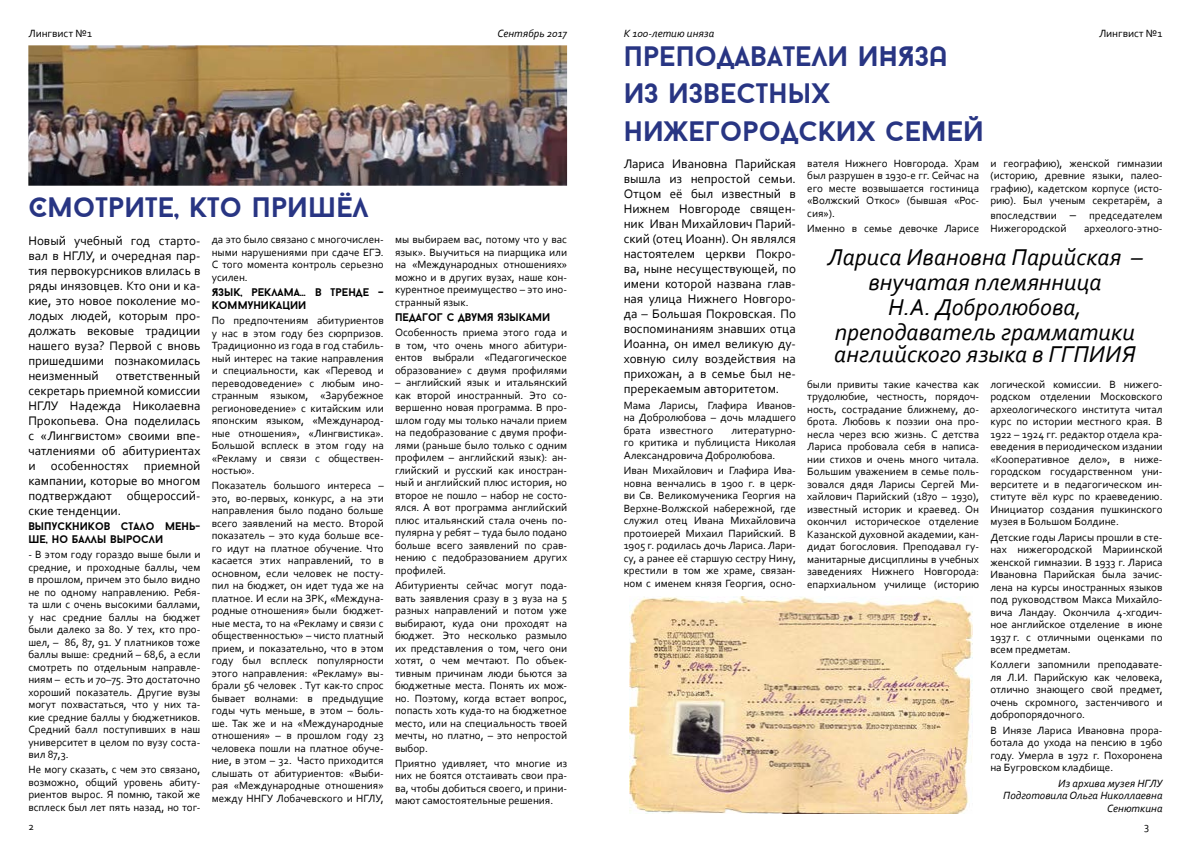
<style>
.page{position:relative;width:1191px;height:842px;background:#fff}
.page>*{position:absolute;margin:0;border:0;box-sizing:border-box;transform-origin:0 0}
.t1{font:700 28px/37.1px "Baron Neue";color:#283583}
.t2{font:italic 24px/24.8px "Corbel";color:#000;text-align:center}
.t3{font:13px/15px "Corbel";color:#000;text-align:justify}
.t4{font:11px/12.5px "Corbel";color:#000;text-align:justify}
.t5{font:700 11px/12.5px "Baron Neue";color:#000}
.t6{font:italic 11px/12.5px "Corbel";color:#000;text-align:right}
.s1{font-size:13px}
</style>
<div class="page">
<img style="left:28px;top:45px;width:539px;height:141px">
<img style="left:629px;top:596px;width:343px;height:218px">
<p class="t4" style="left:28px;top:26px;width:65px">Лингвист №1</p>
<p class="t6" style="left:497px;top:26px;width:71px">Сентябрь 2017</p>
<p class="t6" style="left:624px;top:26px;width:92px">К 100-летию иняза</p>
<p class="t4" style="left:1099px;top:26px;width:65px">Лингвист №1</p>
<h1 class="t1" style="left:28px;top:189px;width:342px">Смотрите, кто пришёл</h1>
<p class="t3" style="left:28px;top:233px;width:173px">Новый учебный год старто&shy;вал в НГЛУ, и очередная пар&shy;тия первокурсников влилась в ряды инязовцев. Кто они и ка&shy;кие, это новое поколение мо&shy;лодых людей, которым про&shy;должать вековые традиции нашего вуза? Первой с вновь пришедшими познакомилась неизменный</p>
<p class="t3" style="left:28px;top:368px;width:173px;text-indent:87px">ответственный секретарь приемной комиссии НГЛУ Надежда Николаевна Прокопьева. Она поделилась с «Лингвистом» своими впе&shy;чатлениями об абитуриентах и особенностях приемной кампании, которые во многом подтверждают общероссий&shy;ские тенденции.</p>
<p class="t5" style="left:28px;top:520px;width:173px">Выпускников стало мень&shy;ше, но баллы выросли</p>
<p class="t4" style="left:28px;top:548px;width:173px">- В этом году гораздо выше были и средние, и проходные баллы, чем в прошлом, причем это было видно не по одному направлению. Ребя&shy;та шли с очень высокими баллами, у нас средние баллы на бюджет были далеко за 80. У тех, кто про&shy;шел, – 86, 87, 91. У платников тоже баллы выше: средний – 68,6, а если смотреть по отдельным направле&shy;ниям – есть и 70–75. Это достаточно хороший показатель. Другие вузы могут похвастаться, что у них та&shy;кие средние баллы у бюджетников.<br>Средний балл поступивших в наш университет в целом по вузу соста&shy;вил 87,3.</p>
<p class="t4" style="left:28px;top:763px;width:173px">Не могу сказать, с чем это связано, возможно, общий уровень абиту&shy;риентов вырос. Я помню, такой же всплеск был лет пять назад, но тог-</p>
<p class="t4" style="left:212px;top:233px;width:173px">да это было связано с многочислен&shy;ными нарушениями при сдаче ЕГЭ.<br>С того момента контроль серьезно усилен.</p>
<p class="t5" style="left:212px;top:286px;width:173px">Язык, реклама… в тренде – коммуникации</p>
<p class="t4" style="left:212px;top:314px;width:173px">По предпочтениям абитуриентов у нас в этом году без сюрпризов.<br>Традиционно из года в год стабиль&shy;ный интерес на такие направления и специальности, как «Перевод и переводоведение» с любым ино&shy;странным языком, «Зарубежное регионоведение» с китайским или японским языком, «Международ&shy;ные отношения», «Лингвистика».<br>Большой всплеск в этом году на «Рекламу и связи с обществен&shy;ностью».</p>
<p class="t4" style="left:212px;top:479px;width:173px">Показатель большого интереса – это, во-первых, конкурс, а на эти направления было подано больше всего заявлений на место. Второй показатель – это куда больше все&shy;го идут на платное обучение. Что касается этих направлений, то в основном, если человек не посту&shy;пил на бюджет, он идет туда же на платное. И если на ЗРК, «Междуна&shy;родные отношения» были бюджет&shy;ные места, то на «Рекламу и связи с общественностью» – чисто платный прием, и показательно, что в этом году был всплеск популярности этого направления: «Рекламу» вы&shy;брали 56 человек . Тут как-то спрос бывает волнами: в предыдущие годы чуть меньше, в этом – боль&shy;ше. Так же и на «Международные отношения» – в прошлом году 23 человека пошли на платное обуче&shy;ние, в этом – 32. Часто приходится слышать от абитуриентов: «Выби&shy;рая «Международные отношения» между ННГУ Лобачевского и НГЛУ,</p>
<p class="t4" style="left:395px;top:233px;width:173px">мы выбираем вас, потому что у вас язык». Выучиться на пиарщика или на «Международных отношениях» можно и в других вузах, наше кон&shy;курентное преимущество – это ино&shy;странный язык.</p>
<p class="t5" style="left:395px;top:311px;width:157px">Педагог с двумя языками</p>
<p class="t4" style="left:395px;top:326px;width:173px">Особенность приема этого года и в том, что очень много абитури&shy;ентов выбрали «Педагогическое образование» с двумя профилями</p>
<p class="t4" style="left:395px;top:376px;width:173px">– английский язык и итальянский как второй иностранный. Это со&shy;вершенно новая программа. В про&shy;шлом году мы только начали прием на педобразование с двумя профи&shy;лями (раньше было только с одним профилем – английский язык): ан&shy;глийский и русский как иностран&shy;ный и английский плюс история, но второе не пошло – набор не состо&shy;ялся. А вот программа английский плюс итальянский стала очень по&shy;пулярна у ребят – туда было подано больше всего заявлений по срав&shy;нению с педобразованием других профилей.</p>
<p class="t4" style="left:395px;top:579px;width:173px">Абитуриенты сейчас могут пода&shy;вать заявления сразу в 3 вуза на 5 разных направлений и потом уже выбирают, куда они проходят на бюджет. Это несколько размыло их представления о том, чего они хотят, о чем мечтают. По объек&shy;тивным причинам люди бьются за бюджетные места. Понять их мож&shy;но. Поэтому, когда встает вопрос, попасть хоть куда-то на бюджетное место, или на специальность твоей мечты, но платно, – это непростой выбор.</p>
<p class="t4" style="left:395px;top:757px;width:173px">Приятно удивляет, что многие из них не боятся отстаивать свои пра&shy;ва, чтобы добиться своего, и прини&shy;мают самостоятельные решения.</p>
<h1 class="t1" style="left:624px;top:39px;width:362px">Преподаватели ИНЯЗА из известных нижегородских семей</h1>
<p class="t3" style="left:623px;top:156px;width:174px">Лариса Ивановна Парийская вышла из непростой семьи.<br>Отцом её был известный в Нижнем Новгороде священ&shy;ник Иван Михайлович Парий&shy;ский (отец Иоанн). Он являлся настоятелем церкви Покро&shy;ва, ныне несуществующей, по имени которой названа глав&shy;ная улица Нижнего Новгоро&shy;да – Большая Покровская. По воспоминаниям знавших отца Иоанна, он имел великую ду&shy;ховную силу воздействия на прихожан, а в семье был не&shy;пререкаемым авторитетом.</p>
<p class="t4" style="left:623px;top:399px;width:174px">Мама Ларисы, Глафира Иванов&shy;на Добролюбова – дочь младшего брата известного</p>
<p class="t4" style="left:623px;top:424px;width:174px;text-indent:108px">литературно&shy;го критика и публициста Николая Александровича Добролюбова.</p>
<p class="t4" style="left:623px;top:464px;width:174px">Иван Михайлович и Глафира Ива&shy;новна венчались в 1900 г. в церк&shy;ви Св. Великомученика Георгия на Верхне-Волжской набережной, где служил отец Ивана Михайловича протоиерей Михаил Парийский. В 1905 г. родилась дочь Лариса. Лари&shy;су, а ранее её старшую сестру Нину, крестили в том же храме, связан&shy;ном с именем князя Георгия, осно-</p>
<p class="t4" style="left:807px;top:157px;width:173px">вателя Нижнего Новгорода. Храм был разрушен в 1930-е гг. Сейчас на его месте возвышается гостиница «Волжский Откос» (бывшая «Рос&shy;сия»).</p>
<p class="t4" style="left:807px;top:222px;width:173px">Именно в семье девочке Ларисе</p>
<p class="t4" style="left:990px;top:157px;width:174px">и географию), женской гимназии (историю, древние языки, палео&shy;графию), кадетском корпусе (исто&shy;рию). Был ученым секретарём, а</p>
<p class="t4" style="left:990px;top:209px;width:174px">впоследствии <span class="s1">–</span> председателем<br>Нижегородской</p>
<p class="t4" style="left:1084px;top:222px;width:80px">археолого-этно-</p>
<h2 class="t2" style="left:827px;top:244px;width:317px">Лариса Ивановна Парийская – внучатая племянница<br>Н.А. Добролюбова, преподаватель грамматики</h2>
<h2 class="t2" style="left:834px;top:341px;width:303px">английского языка в ГГПИИЯ</h2>
<p class="t4" style="left:807px;top:378px;width:173px">были привиты такие качества как трудолюбие, честность, порядоч&shy;ность, сострадание ближнему, до&shy;брота. Любовь к поэзии она про&shy;несла через всю жизнь. С детства Лариса пробовала себя в написа&shy;нии стихов и очень много читала.<br>Большим уважением в семье поль&shy;зовался дядя Ларисы Сергей Ми&shy;хайлович Парийский (1870 – 1930), известный историк и краевед. Он окончил историческое отделение Казанской духовной академии, кан&shy;дидат богословия. Преподавал гу&shy;манитарные дисциплины в учебных заведениях Нижнего Новгорода: епархиальном училище (историю</p>
<p class="t4" style="left:990px;top:378px;width:174px">логической комиссии. В нижего&shy;родском отделении Московского археологического института читал курс по истории местного края. В 1922 – 1924 гг. редактор отдела кра&shy;еведения в периодическом издании «Кооперативное дело», в ниже&shy;городском государственном уни&shy;верситете и в педагогическом ин&shy;ституте вёл курс по краеведению.<br>Инициатор создания пушкинского музея в Большом Болдине.</p>
<p class="t4" style="left:990px;top:530px;width:174px">Детские годы Ларисы прошли в сте&shy;нах нижегородской Мариинской женской гимназии. В 1933 г. Лариса Ивановна Парийская была зачис&shy;лена на курсы иностранных языков под руководством Макса Михайло&shy;вича Ландау. Окончила 4-хгодич&shy;ное английское отделение в июне 1937 г. с отличными оценками по всем предметам.</p>
<p class="t4" style="left:990px;top:658px;width:174px">Коллеги запомнили преподавате&shy;ля Л.И. Парийскую как человека, отлично знающего свой предмет, очень скромного, застенчивого и добропорядочного.</p>
<p class="t4" style="left:990px;top:724px;width:174px">В Инязе Лариса Ивановна прора&shy;ботала до ухода на пенсию в 1960 году. Умерла в 1972 г. Похоронена на Бугровском кладбище.</p>
<p class="t6" style="left:1003px;top:776px;width:161px">Из архива музея НГЛУ<br>Подготовила Ольга Николлаевна<br>Сенюткина</p>
<p class="t4" style="left:28px;top:820px;width:7px">2</p>
<p class="t4" style="left:1144px;top:820px;width:6px">3</p>
</div>
